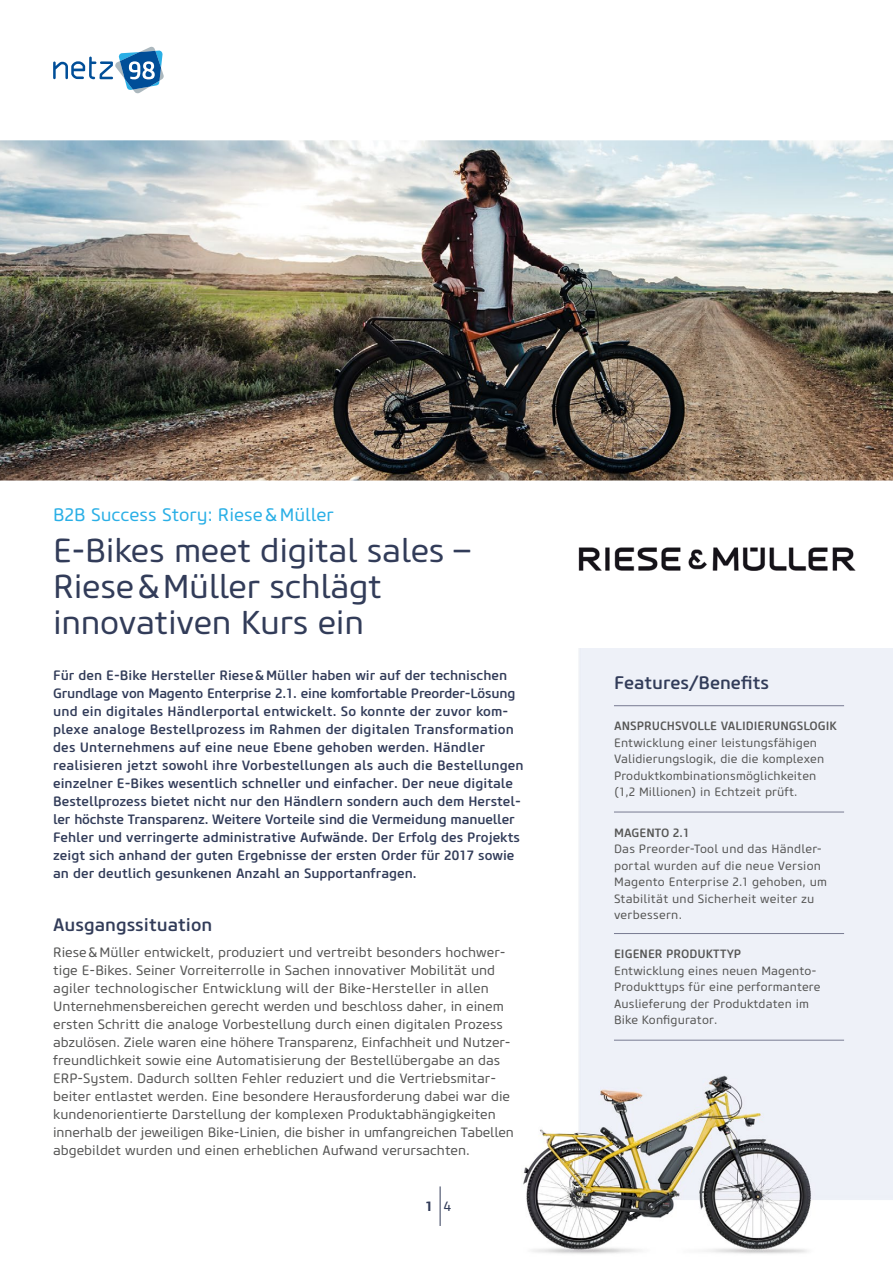
<style>
.page{position:relative;width:893px;height:1263px;background:#fff}
.page>*{position:absolute;margin:0;border:0;box-sizing:border-box;transform-origin:0 0}
.t1{font:33px/36px "Core Sans M45";letter-spacing:-.01em;color:#323c59}
.t2{font:500 18px "Core Sans M55";color:#323c59}
.t3{font:18px "Core Sans M45";color:#2aafe6}
.t4{font:13.5px/18px "Core Sans M45";color:#565655}
.t5{font:500 13.5px/18px "Core Sans M55";color:#323c59}
.t6{font:700 13.5px "Core Sans M65";color:#323c59}
.t7{font:12px/16.5px "Core Sans M45";letter-spacing:.01em;color:#565655}
.t8{font:500 12px "Core Sans M55";color:#565655}
.s1{font-family:"Core Sans M45";font-weight:400}
</style>
<div class="page">
<img style="left:523px;top:648px;width:370px;height:606px">
<img style="left:578px;top:547px;width:278px;height:24px">
<hr style="left:614px;top:812px;width:230px;height:1px;background:#777a91">
<hr style="left:614px;top:705px;width:230px;height:1px;background:#777a91">
<hr style="left:614px;top:933px;width:230px;height:1px;background:#777a91">
<hr style="left:614px;top:1040px;width:230px;height:1px;background:#777a91">
<svg style="left:53px;top:47px;width:111px;height:46px"></svg>
<hr style="left:440px;top:1186px;width:1px;height:40px;background:#323c59">
<img style="left:0;top:140px;width:893px;height:340px">
<h2 class="t3" style="left:53px;top:504px;width:282px">B2B Success Story: Riese&amp;Müller</h2>
<h1 class="t1" style="left:53px;top:533px;width:419px">E-Bikes meet digital sales –<br>Riese&amp;Müller schlägt innovativen Kurs ein</h1>
<p class="t5" style="left:53px;top:666px;width:472px">Für den E-Bike Hersteller Riese&amp;Müller haben wir auf der technischen Grundlage von Magento Enterprise 2.1. eine komfortable Preorder-Lösung und ein digitales Händlerportal entwickelt. So konnte der zuvor kom&shy;plexe analoge Bestellprozess im Rahmen der digitalen Transformation des Unternehmens auf eine neue Ebene gehoben werden. Händler realisieren jetzt sowohl ihre Vorbestellungen als auch die Bestellungen einzelner E-Bikes wesentlich schneller und einfacher. Der neue digitale Bestellprozess bietet nicht nur den Händlern sondern auch dem Herstel&shy;ler höchste Transparenz. Weitere Vorteile sind die Vermeidung manueller Fehler und verringerte administrative Aufwände. Der Erfolg des Projekts zeigt sich anhand der guten Ergebnisse der ersten Order für 2017 sowie an der deutlich gesunkenen Anzahl an Supportanfragen.</p>
<h2 class="t2" style="left:53px;top:913px;width:161px">Ausgangssituation</h2>
<p class="t4" style="left:53px;top:944px;width:462px">Riese&amp;Müller entwickelt, produziert und vertreibt besonders hochwer&shy;tige E-Bikes. Seiner Vorreiterrolle in Sachen innovativer Mobilität und agiler technologischer Entwicklung will der Bike-Hersteller in allen Unternehmensbereichen gerecht werden und beschloss daher, in einem ersten Schritt die analoge Vorbestellung durch einen digitalen Prozess abzulösen. Ziele waren eine höhere Transparenz, Einfachheit und Nutzer&shy;freundlichkeit sowie eine Automatisierung der Bestellübergabe an das ERP-System. Dadurch sollten Fehler reduziert und die Vertriebsmitar&shy;beiter entlastet werden. Eine besondere Herausforderung dabei war die kundenorientierte Darstellung der komplexen Produktabhängigkeiten innerhalb der jeweiligen Bike-Linien, die bisher in umfangreichen Tabellen abgebildet wurden und einen erheblichen Aufwand verursachten.</p>
<p class="t6" style="left:425px;top:1197px;width:28px">1 <span class="s1">4</span></p>
<h2 class="t2" style="left:614px;top:672px;width:157px">Features/Benefits</h2>
<p class="t8" style="left:614px;top:719px;width:224px">ANSPRUCHSVOLLE VALIDIERUNGSLOGIK</p>
<p class="t7" style="left:614px;top:735px;width:212px">Entwicklung einer leistungsfähigen Validierungslogik, die die komplexen Produktkombinationsmöglichkeiten (1,2 Millionen) in Echtzeit prüft.</p>
<p class="t8" style="left:614px;top:825px;width:77px">MAGENTO 2.1</p>
<p class="t7" style="left:614px;top:841px;width:214px">Das Preorder-Tool und das Händler&shy;portal wurden auf die neue Version<br>Magento Enterprise 2.1 gehoben, um<br>Stabilität und Sicherheit weiter zu verbessern.</p>
<p class="t8" style="left:614px;top:947px;width:129px">EIGENER PRODUKTTYP</p>
<p class="t7" style="left:614px;top:963px;width:208px">Entwicklung eines neuen Magento-<br>Produkttyps für eine performantere<br>Auslieferung der Produktdaten im<br>Bike Konfigurator.</p>
</div>
